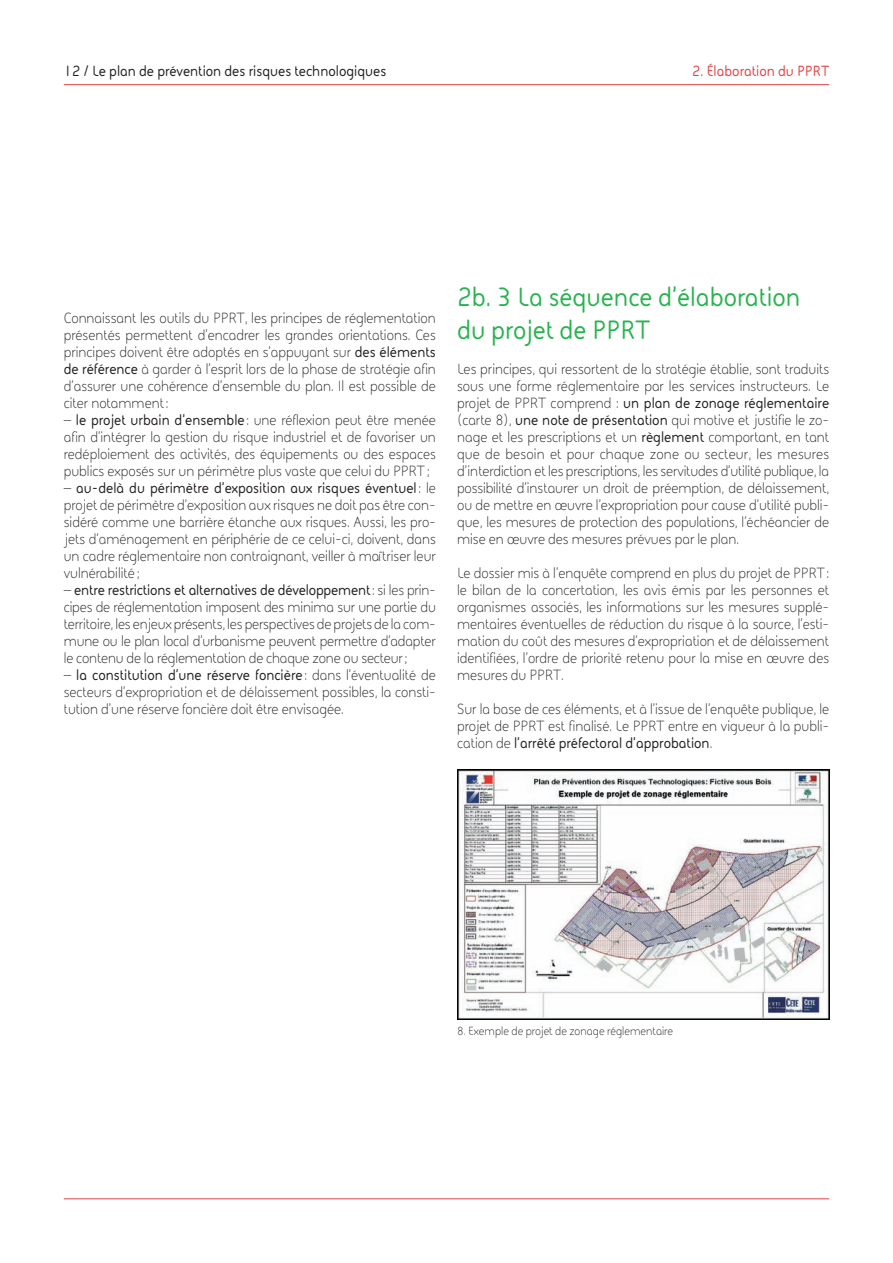
<style>
.page{position:relative;width:893px;height:1263px;background:#fff}
.page>*{position:absolute;margin:0;border:0;box-sizing:border-box;transform-origin:0 0}
.t1{font:700 27px/32.4px "FS Sophie";color:#2ab350}
.t2{font:15px/17px "FS Sophie";color:#231f20;text-align:justify}
.t3{font:700 15px "FS Sophie";color:#231f20}
.t4{font:700 15px "FS Sophie";color:#e14144}
.t5{font:12px "FS Sophie";color:#231f20}
.s1{font-weight:700}
</style>
<div class="page">
<img style="left:457px;top:770px;width:372px;height:249px">
<hr style="left:64px;top:1198px;width:765px;height:1px;background:#e14144">
<hr style="left:64px;top:84px;width:765px;height:1px;background:#e14144">
<p class="t3" style="left:64px;top:60px;width:324px">12 / Le plan de prévention des risques technologiques</p>
<p class="t4" style="left:692px;top:60px;width:138px">2. Élaboration du PPRT</p>
<p class="t2" style="left:64px;top:309px;width:374px">Connaissant les outils du PPRT, les principes de réglementation présentés permettent d’encadrer les grandes orientations. Ces principes doivent être adoptés en s’appuyant sur <span class="s1">des éléments de référence</span> à garder à l’esprit lors de la phase de stratégie afin d’assurer une cohérence d’ensemble du plan. Il est possible de citer notamment :</p>
<p class="t2" style="left:64px;top:411px;width:374px">– <span class="s1">le projet urbain d’ensemble</span> : une réflexion peut être menée afin d’intégrer la gestion du risque industriel et de favoriser un redéploiement des activités, des équipements ou des espaces publics exposés sur un périmètre plus vaste que celui du PPRT ;</p>
<p class="t2" style="left:64px;top:479px;width:374px">– <span class="s1">au-delà du périmètre d’exposition aux risques éventuel</span> : le projet de périmètre d’exposition aux risques ne doit pas être con&shy;sidéré comme une barrière étanche aux risques. Aussi, les pro&shy;jets d’aménagement en périphérie de ce celui-ci, doivent, dans un cadre réglementaire non contraignant, veiller à maîtriser leur vulnérabilité ;</p>
<p class="t2" style="left:64px;top:581px;width:374px">– <span class="s1">entre restrictions et alternatives de développement</span> : si les prin&shy;cipes de réglementation imposent des minima sur une partie du territoire, les enjeux présents, les perspectives de projets de la com&shy;mune ou le plan local d’urbanisme peuvent permettre d’adapter le contenu de la réglementation de chaque zone ou secteur ;</p>
<p class="t2" style="left:64px;top:667px;width:374px">– <span class="s1">la constitution d’une réserve foncière</span> : dans l’éventualité de secteurs d’expropriation et de délaissement possibles, la consti&shy;tution d’une réserve foncière doit être envisagée.</p>
<h1 class="t1" style="left:457px;top:280px;width:345px">2b. 3 La séquence d’élaboration du projet de PPRT</h1>
<p class="t2" style="left:457px;top:360px;width:374px">Les principes, qui ressortent de la stratégie établie, sont traduits sous une forme réglementaire par les services instructeurs. Le projet de PPRT comprend : <span class="s1">un plan de zonage réglementaire </span>(carte 8), <span class="s1">une note de présentation</span> qui motive et justifie le zo&shy;nage et les prescriptions et un <span class="s1">règlement</span> comportant, en tant que de besoin et pour chaque zone ou secteur, les mesures d’interdiction et les prescriptions, les servitudes d’utilité publique, la possibilité d’instaurer un droit de préemption, de délaissement, ou de mettre en œuvre l’expropriation pour cause d’utilité publi&shy;que, les mesures de protection des populations, l’échéancier de mise en œuvre des mesures prévues par le plan.</p>
<p class="t2" style="left:457px;top:564px;width:374px">Le dossier mis à l’enquête comprend en plus du projet de PPRT : le bilan de la concertation, les avis émis par les personnes et organismes associés, les informations sur les mesures supplé&shy;mentaires éventuelles de réduction du risque à la source, l’esti&shy;mation du coût des mesures d’expropriation et de délaissement identifiées, l’ordre de priorité retenu pour la mise en œuvre des mesures du PPRT.</p>
<p class="t2" style="left:457px;top:701px;width:374px">Sur la base de ces éléments, et à l’issue de l’enquête publique, le projet de PPRT est finalisé. Le PPRT entre en vigueur à la publi&shy;cation de <span class="s1">l’arrêté préfectoral d’approbation</span>.</p>
<p class="t5" style="left:457px;top:1023px;width:218px">8. Exemple de projet de zonage réglementaire</p>
</div>
